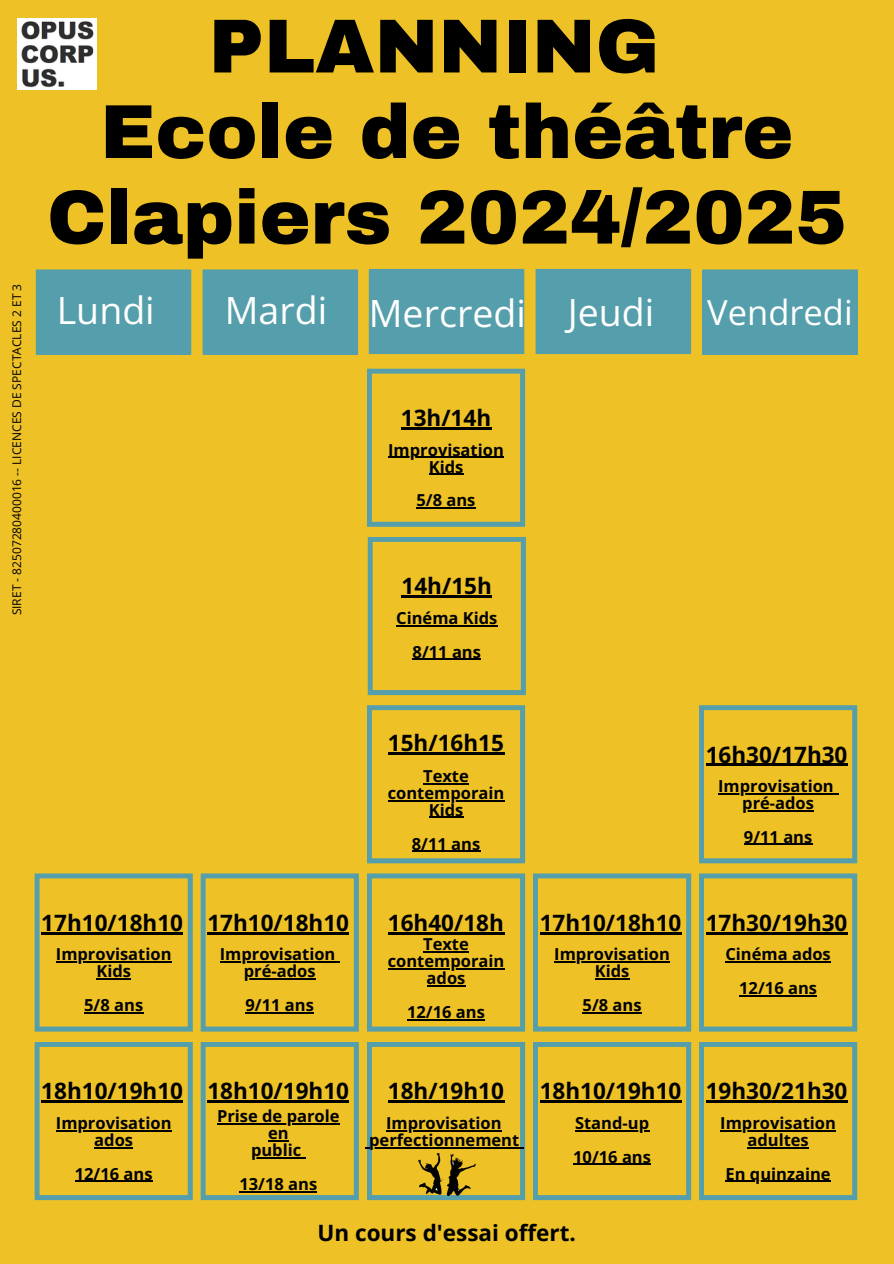
<style>
.page{position:relative;width:894px;height:1264px;background:#fff}
.page>*{position:absolute;margin:0;border:0;box-sizing:border-box;transform-origin:0 0}
.t1{font:900 76.5px/85.5px "Archivo";color:#000;text-align:center}
.t2{font:37.5px "Open Sans";color:#fff}
.t3{font:34.5px "Open Sans";color:#fff}
.t4{font:700 22.5px "Open Sans";color:#000}
.t5{font:700 16.5px/16.8px "Open Sans";color:#000;text-align:center}
.t6{font:12px "Open Sans";color:#000}
</style>
<div class="page">
<div style="left:0;top:0;width:893px;height:1263px;background:#eec126"></div>
<img style="left:17px;top:19px;width:79px;height:71px">
<div style="left:36px;top:269px;width:155px;height:85px;background:#559eab"></div>
<div style="left:535px;top:269px;width:156px;height:85px;background:#559eab"></div>
<div style="left:702px;top:269px;width:155px;height:85px;background:#559eab"></div>
<div style="left:369px;top:269px;width:155px;height:85px;background:#559eab"></div>
<div style="left:202px;top:269px;width:156px;height:85px;background:#559eab"></div>
<svg style="left:367px;top:873px;width:158px;height:158px"></svg>
<svg style="left:367px;top:705px;width:158px;height:158px"></svg>
<svg style="left:367px;top:537px;width:158px;height:158px"></svg>
<svg style="left:367px;top:369px;width:158px;height:158px"></svg>
<svg style="left:35px;top:873px;width:158px;height:158px"></svg>
<svg style="left:533px;top:873px;width:158px;height:158px"></svg>
<svg style="left:35px;top:1042px;width:158px;height:158px"></svg>
<svg style="left:533px;top:1042px;width:158px;height:158px"></svg>
<svg style="left:699px;top:873px;width:158px;height:158px"></svg>
<svg style="left:699px;top:1042px;width:158px;height:158px"></svg>
<svg style="left:365px;top:1042px;width:160px;height:158px"></svg>
<hr style="left:388px;top:1100px;width:116px;height:2px;background:#000">
<hr style="left:423px;top:951px;width:46px;height:1px;background:#000">
<hr style="left:387px;top:968px;width:117px;height:1px;background:#000">
<hr style="left:426px;top:985px;width:39px;height:1px;background:#000">
<hr style="left:407px;top:1018px;width:78px;height:2px;background:#000">
<hr style="left:388px;top:932px;width:116px;height:2px;background:#000">
<hr style="left:423px;top:783px;width:46px;height:1px;background:#000">
<hr style="left:387px;top:800px;width:117px;height:1px;background:#000">
<hr style="left:428px;top:817px;width:35px;height:1px;background:#000">
<hr style="left:411px;top:850px;width:69px;height:1px;background:#000">
<hr style="left:388px;top:752px;width:116px;height:2px;background:#000">
<hr style="left:396px;top:625px;width:101px;height:1px;background:#000">
<hr style="left:412px;top:658px;width:69px;height:2px;background:#000">
<hr style="left:401px;top:595px;width:91px;height:2px;background:#000">
<hr style="left:388px;top:457px;width:115px;height:1px;background:#000">
<hr style="left:428px;top:473px;width:35px;height:2px;background:#000">
<hr style="left:416px;top:507px;width:59px;height:1px;background:#000">
<hr style="left:400px;top:427px;width:91px;height:2px;background:#000">
<hr style="left:56px;top:961px;width:115px;height:1px;background:#000">
<hr style="left:96px;top:978px;width:35px;height:1px;background:#000">
<hr style="left:84px;top:1012px;width:59px;height:1px;background:#000">
<hr style="left:41px;top:932px;width:142px;height:2px;background:#000">
<hr style="left:554px;top:961px;width:115px;height:1px;background:#000">
<hr style="left:594px;top:978px;width:35px;height:1px;background:#000">
<hr style="left:582px;top:1012px;width:59px;height:1px;background:#000">
<hr style="left:539px;top:932px;width:142px;height:2px;background:#000">
<svg style="left:201px;top:873px;width:158px;height:158px"></svg>
<hr style="left:244px;top:978px;width:71px;height:1px;background:#000">
<hr style="left:245px;top:1012px;width:69px;height:1px;background:#000">
<hr style="left:207px;top:932px;width:142px;height:2px;background:#000">
<hr style="left:56px;top:1130px;width:115px;height:1px;background:#000">
<hr style="left:94px;top:1146px;width:39px;height:2px;background:#000">
<hr style="left:75px;top:1180px;width:78px;height:1px;background:#000">
<hr style="left:41px;top:1100px;width:142px;height:2px;background:#000">
<svg style="left:201px;top:1042px;width:158px;height:158px"></svg>
<hr style="left:239px;top:1190px;width:78px;height:2px;background:#000">
<hr style="left:207px;top:1100px;width:142px;height:2px;background:#000">
<hr style="left:575px;top:1130px;width:74px;height:1px;background:#000">
<hr style="left:573px;top:1163px;width:77px;height:1px;background:#000">
<hr style="left:539px;top:1100px;width:142px;height:2px;background:#000">
<svg style="left:699px;top:705px;width:158px;height:158px"></svg>
<hr style="left:742px;top:810px;width:71px;height:1px;background:#000">
<hr style="left:743px;top:844px;width:69px;height:1px;background:#000">
<hr style="left:705px;top:763px;width:142px;height:3px;background:#000">
<hr style="left:725px;top:961px;width:105px;height:1px;background:#000">
<hr style="left:739px;top:995px;width:77px;height:1px;background:#000">
<hr style="left:705px;top:932px;width:142px;height:2px;background:#000">
<hr style="left:720px;top:1130px;width:115px;height:1px;background:#000">
<hr style="left:747px;top:1146px;width:61px;height:2px;background:#000">
<hr style="left:725px;top:1180px;width:105px;height:1px;background:#000">
<hr style="left:705px;top:1100px;width:142px;height:2px;background:#000">
<h4 class="t6" style="left:8px;top:615px;width:333px;rotate:-90deg">SIRET - 82507280400016 -- LICENCES DE SPECTACLES 2 ET 3</h4>
<h1 class="t1" style="left:47px;top:4px;width:801px">PLANNING<br>Ecole de théâtre<br>Clapiers 2024/2025</h1>
<p class="t2" style="left:57px;top:284px;width:99px">Lundi</p>
<h2 class="t2" style="left:225px;top:284px;width:104px">Mardi</h2>
<h2 class="t2" style="left:369px;top:286px;width:158px">Mercredi</h2>
<h2 class="t2" style="left:567px;top:286px;width:88px">Jeudi</h2>
<h2 class="t3" style="left:707px;top:288px;width:147px">Vendredi</h2>
<h3 class="t4" style="left:400px;top:402px;width:92px">13h/14h</h3>
<h4 class="t5" style="left:388px;top:441px;width:117px">Improvisation<br>Kids</h4>
<h4 class="t5" style="left:416px;top:491px;width:60px">5/8 ans</h4>
<h3 class="t4" style="left:401px;top:570px;width:92px">14h/15h</h3>
<h4 class="t5" style="left:396px;top:609px;width:103px">Cinéma Kids</h4>
<h4 class="t5" style="left:412px;top:643px;width:70px">8/11 ans</h4>
<h3 class="t4" style="left:41px;top:906px;width:143px">17h10/18h10</h3>
<h4 class="t5" style="left:56px;top:945px;width:117px">Improvisation<br>Kids</h4>
<h4 class="t5" style="left:84px;top:996px;width:60px">5/8 ans</h4>
<h3 class="t4" style="left:41px;top:1075px;width:143px">18h10/19h10</h3>
<h4 class="t5" style="left:56px;top:1114px;width:117px">Improvisation ados</h4>
<h4 class="t5" style="left:75px;top:1164px;width:79px">12/16 ans</h4>
<h3 class="t4" style="left:388px;top:727px;width:117px">15h/16h15</h3>
<h3 class="t4" style="left:207px;top:906px;width:143px">17h10/18h10</h3>
<h4 class="t5" style="left:220px;top:945px;width:117px">Improvisation</h4>
<h4 class="t5" style="left:244px;top:954px;width:73px;line-height:33.8px;text-align:left">pré-ados<br>9/11 ans</h4>
<h4 class="t5" style="left:423px;top:767px;width:47px">Texte</h4>
<h4 class="t5" style="left:387px;top:784px;width:118px">contemporain<br>Kids</h4>
<h4 class="t5" style="left:411px;top:834px;width:70px">8/11 ans</h4>
<h3 class="t4" style="left:388px;top:906px;width:117px">16h40/18h</h3>
<h4 class="t5" style="left:423px;top:935px;width:47px">Texte</h4>
<h2 class="t5" style="left:387px;top:952px;width:118px">contemporain ados</h2>
<h2 class="t5" style="left:407px;top:1003px;width:79px">12/16 ans</h2>
<h3 class="t4" style="left:539px;top:906px;width:143px">17h10/18h10</h3>
<h4 class="t5" style="left:554px;top:945px;width:117px">Improvisation<br>Kids</h4>
<h4 class="t5" style="left:582px;top:996px;width:60px">5/8 ans</h4>
<h3 class="t4" style="left:207px;top:1075px;width:143px">18h10/19h10</h3>
<h4 class="t5" style="left:217px;top:1107px;width:124px">Prise de parole en</h4>
<h4 class="t5" style="left:239px;top:1132px;width:79px;line-height:33.8px">public<br>13/18 ans</h4>
<h4 class="t4" style="left:388px;top:1075px;width:117px">18h/19h10</h4>
<h4 class="t5" style="left:386px;top:1114px;width:117px">Improvisation</h4>
<h3 class="t5" style="left:369px;top:1130px;width:152px">perfectionnement</h3>
<h3 class="t4" style="left:539px;top:1075px;width:143px">18h10/19h10</h3>
<h4 class="t5" style="left:575px;top:1114px;width:76px">Stand-up</h4>
<h4 class="t5" style="left:573px;top:1147px;width:79px">10/16 ans</h4>
<h3 class="t4" style="left:317px;top:1216px;width:260px">Un cours d'essai offert.</h3>
<h3 class="t4" style="left:705px;top:738px;width:143px">16h30/17h30</h3>
<p class="t5" style="left:718px;top:777px;width:117px">Improvisation</p>
<h4 class="t5" style="left:742px;top:785px;width:73px;line-height:33.8px;text-align:left">pré-ados<br>9/11 ans</h4>
<h3 class="t4" style="left:705px;top:906px;width:143px">17h30/19h30</h3>
<h4 class="t5" style="left:725px;top:945px;width:107px">Cinéma ados</h4>
<h4 class="t5" style="left:739px;top:979px;width:79px">12/16 ans</h4>
<h3 class="t4" style="left:705px;top:1075px;width:143px">19h30/21h30</h3>
<h4 class="t5" style="left:720px;top:1114px;width:117px">Improvisation adultes</h4>
<h4 class="t5" style="left:725px;top:1164px;width:107px">En quinzaine</h4>
</div>
